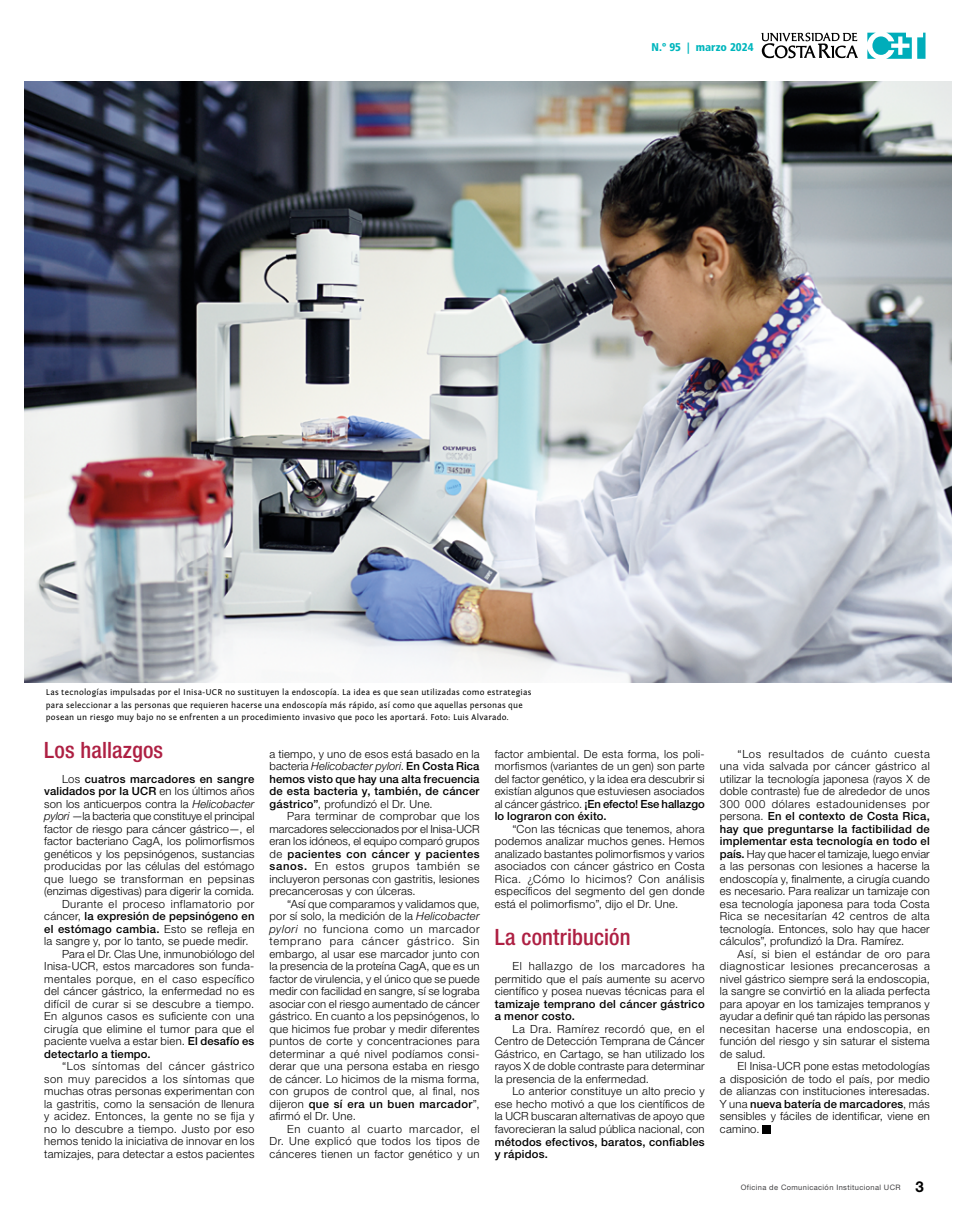
<style>
.page{position:relative;width:975px;height:1223px;background:#fff}
.page>*{position:absolute;margin:0;border:0;box-sizing:border-box;transform-origin:0 0}
.t1{font:500 condensed 22.5px "Helvetica Neue LT Std";letter-spacing:.005em;color:#ae2043}
.t2{font:300 11.25px/12.5px "Helvetica Neue LT Std";letter-spacing:.02em;color:#000;text-align:justify}
.t3{font:500 11.25px/12.5px "Helvetica Neue LT Std";letter-spacing:.02em;color:#000}
.t4{font:300 11.25px "Helvetica Neue LT Std";letter-spacing:.04em;color:#000}
.t5{font:300 11.25px "Helvetica Neue LT Std";letter-spacing:-.005em;color:#000}
.t6{font:300 11.25px "Helvetica Neue LT Std";letter-spacing:.045em;color:#000}
.t7{font:900 condensed 11.25px "Frutiger LT Std";letter-spacing:.005em;color:#00b6bd}
.t8{font:8.75px/12.5px "Fontin Sans";letter-spacing:.02em;color:#000}
.t9{font:7.5px "Helvetica Neue LT Std";letter-spacing:.05em;color:#414042}
.s1{font-weight:300}
.s2{font-style:italic}
.s3{font-weight:500}
.s4{font-weight:300;font-style:italic}
.s5{font-weight:700;font-size:15px;color:#000}
</style>
<div class="page">
<svg style="left:867px;top:33px;width:44px;height:26px"></svg>
<svg style="left:917px;top:33px;width:8px;height:26px"></svg>
<svg style="left:761px;top:33px;width:96px;height:25px"></svg>
<div style="left:762px;top:1124px;width:9px;height:9px;background:#000"></div>
<img style="left:25px;top:81px;width:926px;height:601px">
<p class="t7" style="left:651px;top:40px;width:103px">N.º 95 | marzo 2024</p>
<p class="t8" style="left:46px;top:686px;width:487px">Las tecnologías impulsadas por el Inisa-UCR no sustituyen la endoscopía. La idea es que sean utilizadas como estrategias para seleccionar a las personas que requieren hacerse una endoscopía más rápido, así como que aquellas personas que posean un riesgo muy bajo no se enfrenten a un procedimiento invasivo que poco les aportará. Foto: Luis Alvarado.</p>
<h1 class="t1" style="left:44px;top:736px;width:120px">Los hallazgos</h1>
<p class="t3" style="left:62px;top:772px;width:194px"><span class="s1">Los</span> cuatros marcadores en sangre</p>
<p class="t3" style="left:44px;top:785px;width:212px">validados por la UCR <span class="s1">en los últimos años</span></p>
<p class="t2" style="left:44px;top:797px;width:211px">son los anticuerpos contra la <span class="s2">Helicobacter</span></p>
<p class="t5" style="left:44px;top:809px;width:212px"><span class="s2">pylori</span> —la bacteria que constituye el principal</p>
<p class="t2" style="left:44px;top:822px;width:212px">factor de riesgo para cáncer gástrico—, el</p>
<p class="t2" style="left:44px;top:835px;width:211px">factor bacteriano CagA, los polimorfismos</p>
<p class="t2" style="left:44px;top:847px;width:211px">genéticos y los pepsinógenos, sustancias</p>
<p class="t2" style="left:44px;top:860px;width:212px">producidas por las células del estómago</p>
<p class="t4" style="left:44px;top:872px;width:212px">que luego se transforman en pepsinas</p>
<p class="t2" style="left:44px;top:885px;width:212px">(enzimas digestivas) para digerir la comida.</p>
<p class="t6" style="left:62px;top:897px;width:194px">Durante el proceso inflamatorio por</p>
<p class="t3" style="left:44px;top:910px;width:212px"><span class="s1">cáncer,</span> la expresión de pepsinógeno en</p>
<p class="t3" style="left:44px;top:922px;width:211px">el estómago cambia. <span class="s1">Esto se refleja en</span></p>
<p class="t2" style="left:44px;top:934px;width:206px">la sangre y, por lo tanto, se puede medir.</p>
<p class="t2" style="left:62px;top:947px;width:194px">Para el Dr. Clas Une, inmunobiólogo del</p>
<p class="t2" style="left:44px;top:959px;width:212px">Inisa-UCR, estos marcadores son funda-</p>
<p class="t4" style="left:44px;top:972px;width:211px">mentales porque, en el caso específico</p>
<p class="t2" style="left:44px;top:984px;width:212px">del cáncer gástrico, la enfermedad no es</p>
<p class="t2" style="left:44px;top:997px;width:211px">difícil de curar si se descubre a tiempo.</p>
<p class="t2" style="left:44px;top:1009px;width:212px">En algunos casos es suficiente con una</p>
<p class="t2" style="left:44px;top:1022px;width:211px">cirugía que elimine el tumor para que el</p>
<p class="t2" style="left:44px;top:1034px;width:211px">paciente vuelva a estar bien. <span class="s3">El desafío es</span></p>
<p class="t3" style="left:44px;top:1047px;width:108px">detectarlo a tiempo.</p>
<p class="t2" style="left:44px;top:1059px;width:212px;text-indent:18px">“Los síntomas del cáncer gástrico son muy parecidos a los síntomas que muchas otras personas experimentan con la gastritis, como la sensación de llenura y acidez. Entonces, la gente no se fija y no lo descubre a tiempo. Justo por eso hemos tenido la iniciativa de innovar en los tamizajes, para detectar a estos pacientes</p>
<p class="t3" style="left:269px;top:747px;width:211px;text-align:justify"><span class="s1">a tiempo, y uno de esos está basado en la bacteria</span> <span class="s4">Helicobacter pylori</span><span class="s1">.</span> En Costa Rica hemos visto que hay una alta frecuencia de esta bacteria y, también, de cáncer gástrico”<span class="s1">, profundizó el Dr. Une.</span></p>
<p class="t2" style="left:269px;top:809px;width:211px;text-indent:18px">Para terminar de comprobar que los marcadores seleccionados por el Inisa-UCR eran los idóneos, el equipo comparó grupos de <span class="s3">pacientes con cáncer y pacientes sanos.</span> En estos grupos también se incluyeron personas con gastritis, lesiones precancerosas y con úlceras.</p>
<p class="t2" style="left:269px;top:897px;width:211px;text-indent:18px">“Así que comparamos y validamos que, por sí solo, la medición de la <span class="s2">Helicobacter pylori</span> no funciona como un marcador temprano para cáncer gástrico. Sin embargo, al usar ese marcador junto con la presencia de la proteína CagA, que es un factor de virulencia, y el único que se puede medir con facilidad en sangre, sí se lograba asociar con el riesgo aumentado de cáncer gástrico. En cuanto a los pepsinógenos, lo que hicimos fue probar y medir diferentes puntos de corte y concentraciones para determinar a qué nivel podíamos consi&shy;derar que una persona estaba en riesgo de cáncer. Lo hicimos de la misma forma, con grupos de control que, al final, nos dijeron <span class="s3">que sí era un buen marcador</span>”, afirmó el Dr. Une.</p>
<p class="t2" style="left:269px;top:1122px;width:211px;text-indent:18px">En cuanto al cuarto marcador, el Dr. Une explicó que todos los tipos de cánceres tienen un factor genético y un</p>
<p class="t2" style="left:494px;top:747px;width:211px">factor ambiental. De esta forma, los poli&shy;morfismos (variantes de un gen) son parte del factor genético, y la idea era descubrir si existían algunos que estuviesen asociados al cáncer gástrico. <span class="s3">¡En efecto! Ese hallazgo lo lograron con éxito.</span></p>
<p class="t2" style="left:494px;top:822px;width:211px;text-indent:18px">“Con las técnicas que tenemos, ahora podemos analizar muchos genes. Hemos analizado bastantes polimorfismos y varios asociados con cáncer gástrico en Costa Rica. ¿Cómo lo hicimos? Con análisis específicos del segmento del gen donde está el polimorfismo”, dijo el Dr. Une.</p>
<h1 class="t1" style="left:494px;top:924px;width:137px">La contribución</h1>
<p class="t2" style="left:494px;top:960px;width:211px;text-indent:18px">El hallazgo de los marcadores ha permitido que el país aumente su acervo científico y posea nuevas técnicas para el</p>
<p class="t3" style="left:494px;top:997px;width:211px">tamizaje temprano del cáncer gástrico a menor costo.</p>
<p class="t2" style="left:494px;top:1022px;width:211px;text-indent:18px">La Dra. Ramírez recordó que, en el Centro de Detección Temprana de Cáncer Gástrico, en Cartago, se han utilizado los rayos X de doble contraste para determinar la presencia de la enfermedad.</p>
<p class="t2" style="left:494px;top:1085px;width:211px;text-indent:18px">Lo anterior constituye un alto precio y ese hecho motivó a que los científicos de la UCR buscaran alternativas de apoyo que favorecieran la salud pública nacional, con</p>
<p class="t3" style="left:494px;top:1135px;width:211px">métodos efectivos, baratos, confiables y rápidos.</p>
<p class="t2" style="left:719px;top:747px;width:211px;text-indent:18px">“Los resultados de cuánto cuesta una vida salvada por cáncer gástrico al utilizar la tecnología japonesa (rayos X de doble contraste) fue de alrededor de unos 300 000 dólares estadounidenses por persona. <span class="s3">En el contexto de Costa Rica, hay que preguntarse la factibilidad de implementar esta tecnología en todo el país.</span> Hay que hacer el tamizaje, luego enviar a las personas con lesiones a hacerse la endoscopía y, finalmente, a cirugía cuando es necesario. Para realizar un tamizaje con esa tecnología japonesa para toda Costa Rica se necesitarían 42 centros de alta tecnología. Entonces, solo hay que hacer cálculos”, profundizó la Dra. Ramírez.</p>
<p class="t2" style="left:719px;top:947px;width:211px;text-indent:18px">Así, si bien el estándar de oro para diagnosticar lesiones precancerosas a nivel gástrico siempre será la endoscopia, la sangre se convirtió en la aliada perfecta para apoyar en los tamizajes tempranos y ayudar a definir qué tan rápido las personas necesitan hacerse una endoscopia, en función del riesgo y sin saturar el sistema de salud.</p>
<p class="t2" style="left:719px;top:1059px;width:211px;text-indent:18px">El Inisa-UCR pone estas metodologías a disposición de todo el país, por medio de alianzas con instituciones interesadas.<br>Y una <span class="s3">nueva batería de marcadores</span>, más sensibles y fáciles de identificar, viene en camino.</p>
<p class="t9" style="left:740px;top:1182px;width:185px">Oficina de Comunicación Institucional UCR <span class="s5">3</span></p>
</div>
